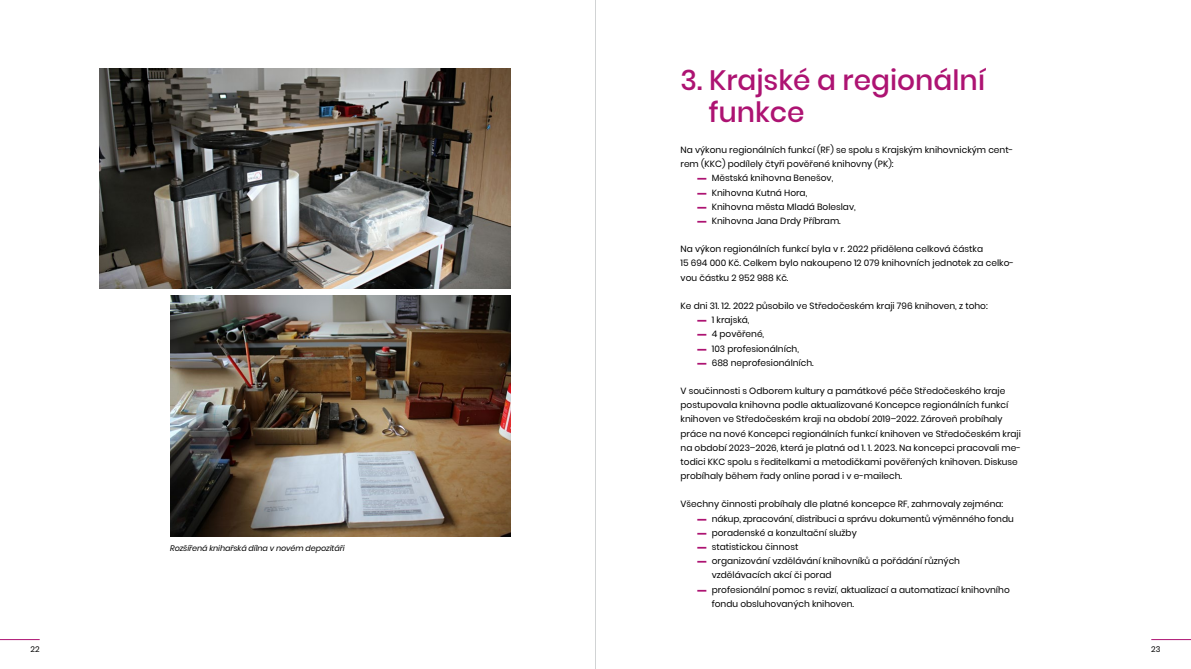
<style>
.page{position:relative;width:1191px;height:669px;background:#fff}
.page>*{position:absolute;margin:0;border:0;box-sizing:border-box;transform-origin:0 0}
.t1{font:500 28px/32px "Poppins";color:#ad1372}
.t2{font:9px/14.2px "Poppins";color:#000}
.t3{font:italic 8px "Poppins";letter-spacing:-.01em;color:#000}
.t4{font:8px "Poppins";color:#000}
.s1{font-family:"Arial";color:#ad1372}
</style>
<div class="page">
<hr style="left:0;top:639px;width:40px;height:1px;background:#ad1372">
<hr style="left:1151px;top:639px;width:40px;height:1px;background:#ad1372">
<img style="left:99px;top:68px;width:411px;height:220px">
<img style="left:170px;top:295px;width:340px;height:241px">
<hr style="left:595px;top:0;width:1px;height:669px;background:#d1d3d4">
<p class="t3" style="left:170px;top:544px;width:176px">Rozšířená knihařská dílna v novém depozitáři</p>
<h1 class="t1" style="left:709px;top:65px;width:278px;text-indent:-28px">3. Krajské a regionální funkce</h1>
<p class="t2" style="left:680px;top:143px;width:334px">Na výkonu regionálních funkcí (RF) se spolu s Krajským knihovnickým cent-</p>
<p class="t2" style="left:680px;top:157px;width:214px">rem (KKC) podílely čtyři pověřené knihovny (PK):</p>
<p class="t2" style="left:697px;top:171px;width:137px"><span class="s1">▬</span> Městská knihovna Benešov,</p>
<p class="t2" style="left:697px;top:185px;width:111px"><span class="s1">▬</span> Knihovna Kutná Hora,</p>
<p class="t2" style="left:697px;top:200px;width:160px"><span class="s1">▬</span> Knihovna města Mladá Boleslav,</p>
<p class="t2" style="left:697px;top:214px;width:145px"><span class="s1">▬</span> Knihovna Jana Drdy Příbram.</p>
<p class="t2" style="left:680px;top:242px;width:335px">Na výkon regionálních funkcí byla v r. 2022 přidělena celková částka<br>15 694 000 Kč. Celkem bylo nakoupeno 12 079 knihovních jednotek za celko&shy;vou částku 2 952 988 Kč.</p>
<p class="t2" style="left:697px;top:299px;width:292px;text-indent:-17px">Ke dni 31. 12. 2022 působilo ve Středočeském kraji 796 knihoven, z toho: <span class="s1">▬</span> 1 krajská,<br><span class="s1">▬</span> 4 pověřené,<br><span class="s1">▬</span> 103 profesionálních,<br><span class="s1">▬</span> 688 neprofesionálních.</p>
<p class="t2" style="left:680px;top:384px;width:342px">V součinnosti s Odborem kultury a památkové péče Středočeského kraje postupovala knihovna podle aktualizované Koncepce regionálních funkcí knihoven ve Středočeském kraji na období 2019–2022. Zároveň probíhaly práce na nové Koncepci regionálních funkcí knihoven ve Středočeském kraji na období 2023–2026, která je platná od 1. 1. 2023. Na koncepci pracovali me&shy;todici KKC spolu s ředitelkami a metodičkami pověřených knihoven. Diskuse probíhaly během řady online porad i v e-mailech.</p>
<p class="t2" style="left:680px;top:497px;width:324px">Všechny činnosti probíhaly dle platné koncepce RF, zahrnovaly zejména:</p>
<p class="t2" style="left:697px;top:511px;width:318px"><span class="s1">▬</span> nákup, zpracování, distribuci a správu dokumentů výměnného fondu</p>
<p class="t2" style="left:697px;top:526px;width:161px"><span class="s1">▬</span> poradenské a konzultační služby</p>
<p class="t2" style="left:697px;top:540px;width:102px"><span class="s1">▬</span> statistickou činnost</p>
<p class="t2" style="left:697px;top:554px;width:264px"><span class="s1">▬</span> organizování vzdělávání knihovníků a pořádání různých</p>
<p class="t2" style="left:711px;top:568px;width:121px">vzdělávacích akcí či porad</p>
<p class="t2" style="left:697px;top:582px;width:314px"><span class="s1">▬</span> profesionální pomoc s revizí, aktualizací a automatizací knihovního</p>
<p class="t2" style="left:711px;top:596px;width:144px">fondu obsluhovaných knihoven.</p>
<p class="t4" style="left:31px;top:644px;width:11px">22</p>
<p class="t4" style="left:1151px;top:644px;width:11px">23</p>
</div>
